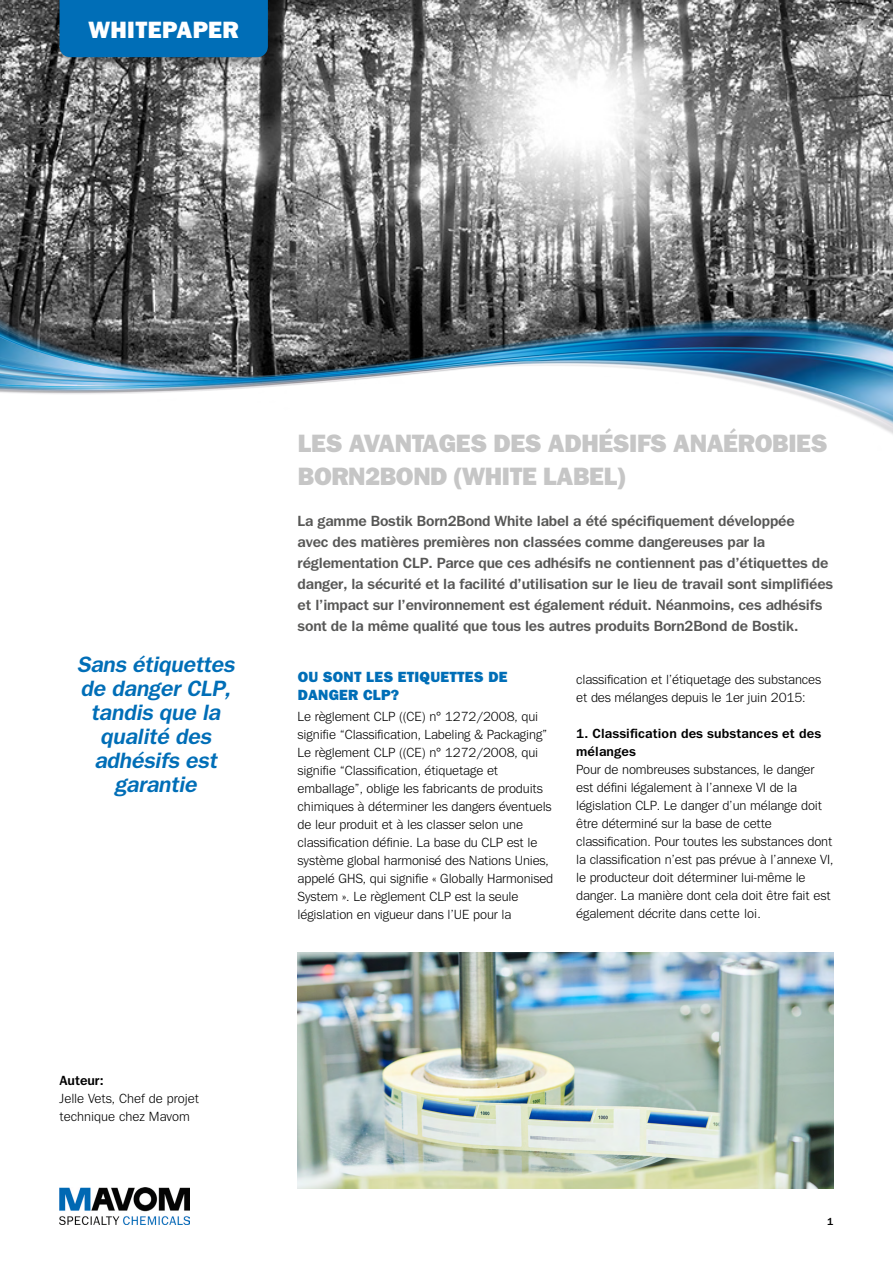
<style>
.page{position:relative;width:893px;height:1263px;background:#fff}
.page>*{position:absolute;margin:0;border:0;box-sizing:border-box;transform-origin:0 0}
.t1{font:800 25.5px/33px "Tee Franklin";letter-spacing:-.015em;color:#c6c6c6}
.t2{font:800 24px "Tee Franklin";letter-spacing:.015em;color:#fff}
.t3{font:italic 700 22.5px/24px "Tee Franklin";letter-spacing:-.01em;color:#006eb7;text-align:center}
.t4{font:700 15px/21px "Tee Franklin";letter-spacing:-.01em;color:#575756}
.t5{font:800 15px/18px "Tee Franklin";letter-spacing:.015em;color:#006eb7}
.t6{font:13.5px/18px "Tee Franklin";letter-spacing:-.01em;color:#000}
.t7{font:700 13.5px/18px "Tee Franklin";letter-spacing:.01em;color:#000}
.t8{font:700 10.5px "Tee Franklin";color:#000}
</style>
<div class="page">
<img style="left:0;top:0;width:893px;height:292px">
<div style="left:52px;top:0;width:230px;height:71px;background:#000;opacity:.5"></div>
<div style="left:60px;top:0;width:208px;height:57px;background:#006eb7"></div>
<img style="left:0;top:292px;width:893px;height:142px">
<img style="left:60px;top:1188px;width:130px;height:37px">
<img style="left:298px;top:952px;width:535px;height:236px">
<h2 class="t2" style="left:88px;top:15px;width:152px">WHITEPAPER</h2>
<h3 class="t3" style="left:78px;top:652px;width:159px">Sans étiquettes de danger CLP, tandis que la qualité des adhésifs est garantie</h3>
<p class="t7" style="left:60px;top:1071px;width:46px">Auteur:</p>
<p class="t6" style="left:60px;top:1089px;width:141px">Jelle Vets, Chef de projet technique chez Mavom</p>
<h1 class="t1" style="left:298px;top:426px;width:531px">LES AVANTAGES DES ADHÉSIFS ANAÉROBIES<br>BORN2BOND (WHITE LABEL)</h1>
<p class="t4" style="left:298px;top:511px;width:537px">La gamme Bostik Born2Bond White label a été spécifiquement développée<br>avec des matières premières non classées comme dangereuses par la réglementation CLP. Parce que ces adhésifs ne contiennent pas d’étiquettes de danger, la sécurité et la facilité d’utilisation sur le lieu de travail sont simplifiées et l’impact sur l’environnement est également réduit. Néanmoins, ces adhésifs sont de la même qualité que tous les autres produits Born2Bond de Bostik.</p>
<p class="t5" style="left:298px;top:668px;width:211px">OU SONT LES ETIQUETTES DE<br>DANGER CLP?</p>
<p class="t6" style="left:298px;top:707px;width:257px">Le règlement CLP ((CE) n° 1272/2008, qui signifie “Classification, Labeling &amp; Packaging” Le règlement CLP ((CE) n° 1272/2008, qui signifie “Classification, étiquetage et emballage”, oblige les fabricants de produits chimiques à déterminer les dangers éventuels de leur produit et à les classer selon une classification définie. La base du CLP est le système global harmonisé des Nations Unies, appelé GHS, qui signifie « Globally Harmonised System ». Le règlement CLP est la seule législation en vigueur dans l’UE pour la</p>
<p class="t6" style="left:576px;top:670px;width:246px">classification et l’étiquetage des substances et des mélanges depuis le 1er juin 2015:</p>
<p class="t7" style="left:576px;top:724px;width:246px">1. Classification des substances et des mélanges</p>
<p class="t6" style="left:576px;top:760px;width:259px">Pour de nombreuses substances, le danger est défini légalement à l’annexe VI de la législation CLP. Le danger d’un mélange doit être déterminé sur la base de cette classification. Pour toutes les substances dont la classification n’est pas prévue à l’annexe VI, le producteur doit déterminer lui-même le danger. La manière dont cela doit être fait est également décrite dans cette loi.</p>
<p class="t8" style="left:827px;top:1215px;width:8px">1</p>
</div>
